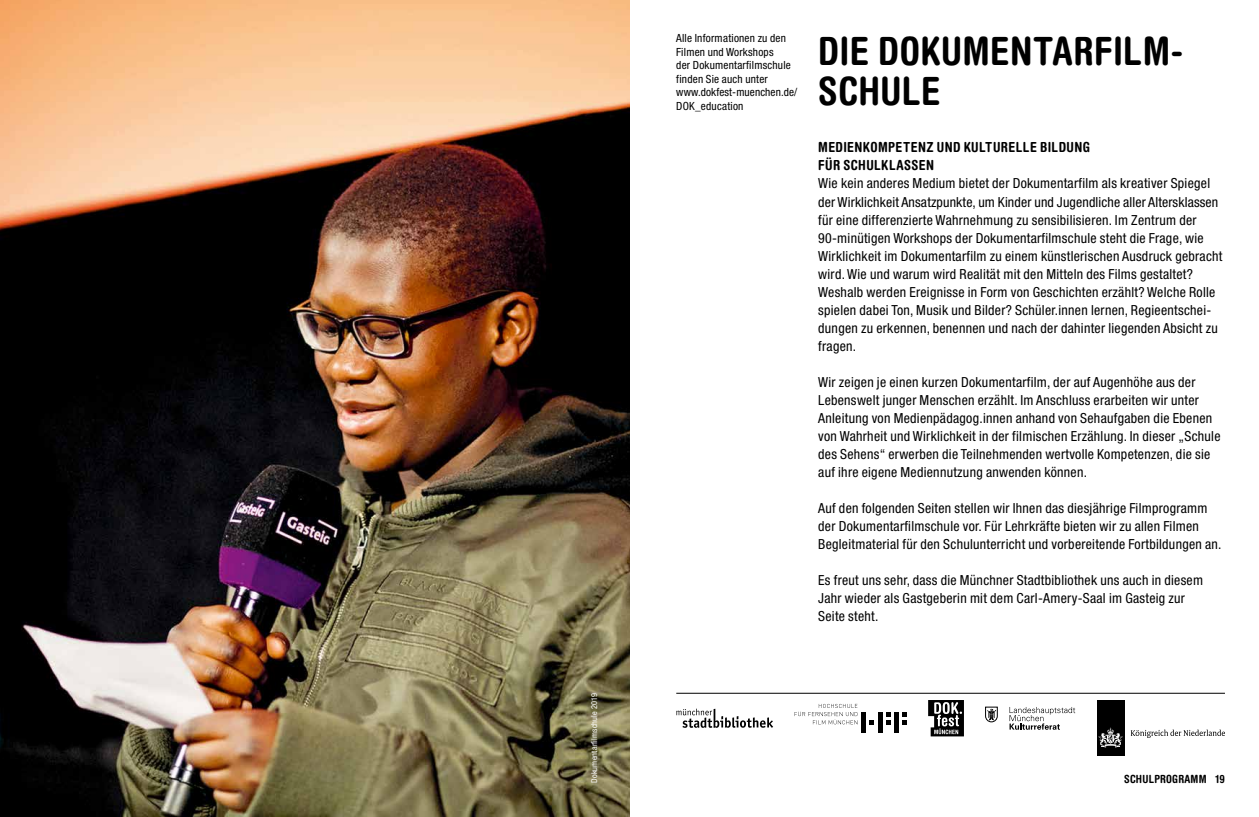
<style>
.page{position:relative;width:1259px;height:817px;background:#fff}
.page>*{position:absolute;margin:0;border:0;box-sizing:border-box;transform-origin:0 0}
.t1{font:700 condensed 39px/40.5px "Helvetica Rounded LT";letter-spacing:.01em;color:#000}
.t2{font:condensed 13.8px/18px "Helvetica Neue LT Std";letter-spacing:.02em;color:#000}
.t3{font:700 condensed 13.8px/18px "Helvetica Rounded LT Std";letter-spacing:.025em;color:#000}
.t4{font:condensed 11.25px/13.5px "Helvetica Neue LT Std";letter-spacing:.02em;color:#000}
.t5{font:700 condensed 11.25px "Helvetica Rounded LT Std";letter-spacing:.02em;color:#000}
.t6{font:condensed 8.25px "Helvetica Neue LT Std";letter-spacing:.02em;color:#fff}
.s1{font-family:"Helvetica Rounded"}
</style>
<div class="page">
<hr style="left:676px;top:692px;width:549px;height:1px;background:#000">
<svg style="left:928px;top:700px;width:36px;height:36px"></svg>
<svg style="left:869px;top:720px;width:5px;height:4px"></svg>
<svg style="left:886px;top:712px;width:4px;height:12px"></svg>
<svg style="left:902px;top:712px;width:4px;height:12px"></svg>
<hr style="left:861px;top:712px;width:4px;height:20px;background:#000">
<hr style="left:878px;top:712px;width:4px;height:20px;background:#000">
<hr style="left:894px;top:712px;width:4px;height:20px;background:#000">
<svg style="left:794px;top:703px;width:63px;height:21px"></svg>
<svg style="left:1009px;top:707px;width:66px;height:22px"></svg>
<svg style="left:985px;top:706px;width:12px;height:16px"></svg>
<svg style="left:676px;top:708px;width:97px;height:19px"></svg>
<div style="left:1096px;top:699px;width:28px;height:56px;background:#000"></div>
<svg style="left:1098px;top:727px;width:24px;height:20px"></svg>
<svg style="left:1130px;top:729px;width:95px;height:8px"></svg>
<img style="left:0;top:0;width:629px;height:816px">
<p class="t6" style="left:589px;top:782px;width:92px;rotate:-90deg">Dokumentarfilmschule 2019</p>
<p class="t4" style="left:676px;top:31px;width:123px">Alle Informationen zu den<br>Filmen und Workshops<br>der Dokumentarfilmschule finden Sie auch unter www.dokfest-muenchen.de/<br>DOK_education</p>
<h1 class="t1" style="left:818px;top:30px;width:367px">DIE DOKUMENTARFILM-<br>SCHULE</h1>
<p class="t3" style="left:818px;top:138px;width:273px">MEDIENKOMPETENZ UND KULTURELLE BILDUNG<br>FÜR SCHULKLASSEN</p>
<p class="t2" style="left:818px;top:174px;width:406px">Wie kein anderes Medium bietet der Dokumentarfilm als kreativer Spiegel der Wirklichkeit Ansatzpunkte, um Kinder und Jugendliche aller Altersklassen für eine differenzierte Wahrnehmung zu sensibilisieren. Im Zentrum der 90-minütigen Workshops der Dokumentarfilmschule steht die Frage, wie Wirklichkeit im Dokumentarfilm zu einem künstlerischen Ausdruck gebracht wird. Wie und warum wird Realität mit den Mitteln des Films gestaltet?<br>Weshalb werden Ereignisse in Form von Geschichten erzählt? Welche Rolle spielen dabei Ton, Musik und Bilder? Schüler.innen lernen, Regieentschei&shy;dungen zu erkennen, benennen und nach der dahinter liegenden Absicht zu fragen.</p>
<p class="t2" style="left:818px;top:372px;width:404px">Wir zeigen je einen kurzen Dokumentarfilm, der auf Augenhöhe aus der Lebenswelt junger Menschen erzählt. Im Anschluss erarbeiten wir unter Anleitung von Medienpädagog.innen anhand von Sehaufgaben die Ebenen von Wahrheit und Wirklichkeit in der filmischen Erzählung. In dieser „Schule des Sehens“ erwerben die Teilnehmenden wertvolle Kompetenzen, die sie auf ihre eigene Mediennutzung anwenden können.</p>
<p class="t2" style="left:818px;top:498px;width:405px">Auf den folgenden Seiten stellen wir Ihnen das diesjährige Filmprogramm der Dokumentarfilmschule vor. Für Lehrkräfte bieten wir zu allen Filmen<br>Begleitmaterial für den Schulunterricht und vorbereitende Fortbildungen an.</p>
<p class="t2" style="left:818px;top:570px;width:386px">Es freut uns sehr, dass die Münchner Stadtbibliothek uns auch in diesem<br>Jahr wieder als Gastgeberin mit dem Carl-Amery-Saal im Gasteig zur<br>Seite steht.</p>
<p class="t5" style="left:1124px;top:772px;width:102px">SCHULPROGRAMM <span class="s1">19</span></p>
</div>
